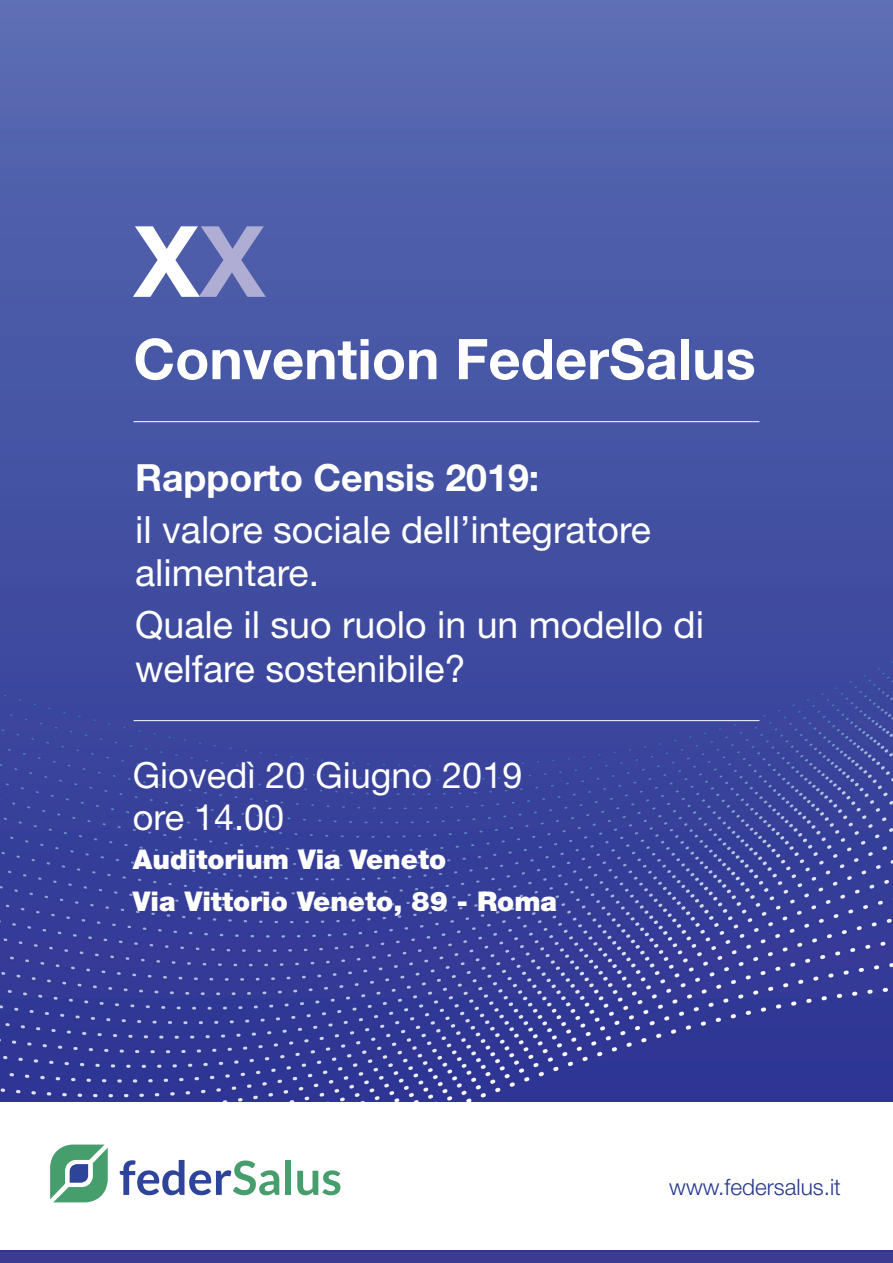
<style>
.page{position:relative;width:893px;height:1263px;background:#fff}
.page>*{position:absolute;margin:0;border:0;box-sizing:border-box;transform-origin:0 0}
.t1{font:700 98.7px "Helvetica Neue LT Std";color:#fff}
.t2{font:700 56.1px "Helvetica Neue LT Std";color:#fff}
.t3{font:37.5px/43.5px "Helvetica Neue LT Std";color:#fff}
.t4{font:700 37.5px "Helvetica Neue LT Std";color:#fff}
.t5{font:36px "Helvetica Neue LT Std";color:#fff}
.t6{font:900 27.15px "Helvetica Neue LT Std";color:#fff}
.t7{font:300 22.65px "Helvetica Neue LT Std";color:#283890}
.s1{color:#afadd3}
</style>
<div class="page">
<img style="left:0;top:0;width:893px;height:1101px">
<svg style="left:0;top:1250px;width:893px;height:13px"></svg>
<svg style="left:120px;top:1160px;width:159px;height:35px"></svg>
<div style="left:285px;top:1160px;width:6px;height:35px;background:#459e6b"></div>
<svg style="left:297px;top:1170px;width:43px;height:25px"></svg>
<svg style="left:50px;top:1144px;width:58px;height:58px"></svg>
<hr style="left:134px;top:421px;width:625px;height:1px;background:#fff">
<hr style="left:134px;top:720px;width:625px;height:1px;background:#fff">
<p class="t1" style="left:134px;top:201px;width:133px">X<span class="s1">X</span></p>
<p class="t2" style="left:134px;top:324px;width:624px">Convention FederSalus</p>
<p class="t4" style="left:135px;top:454px;width:406px">Rapporto Censis 2019:</p>
<p class="t3" style="left:135px;top:507px;width:517px">il valore sociale dell’integratore alimentare.</p>
<p class="t3" style="left:135px;top:603px;width:570px">Quale il suo ruolo in un modello di welfare sostenibile?</p>
<p class="t5" style="left:133px;top:753px;width:391px">Giovedì 20 Giugno 2019</p>
<p class="t5" style="left:133px;top:796px;width:153px">ore 14.00</p>
<p class="t6" style="left:133px;top:843px;width:315px">Auditorium Via Veneto</p>
<p class="t6" style="left:133px;top:885px;width:426px">Via Vittorio Veneto, 89 - Roma</p>
<p class="t7" style="left:669px;top:1173px;width:173px">www.federsalus.it</p>
</div>
